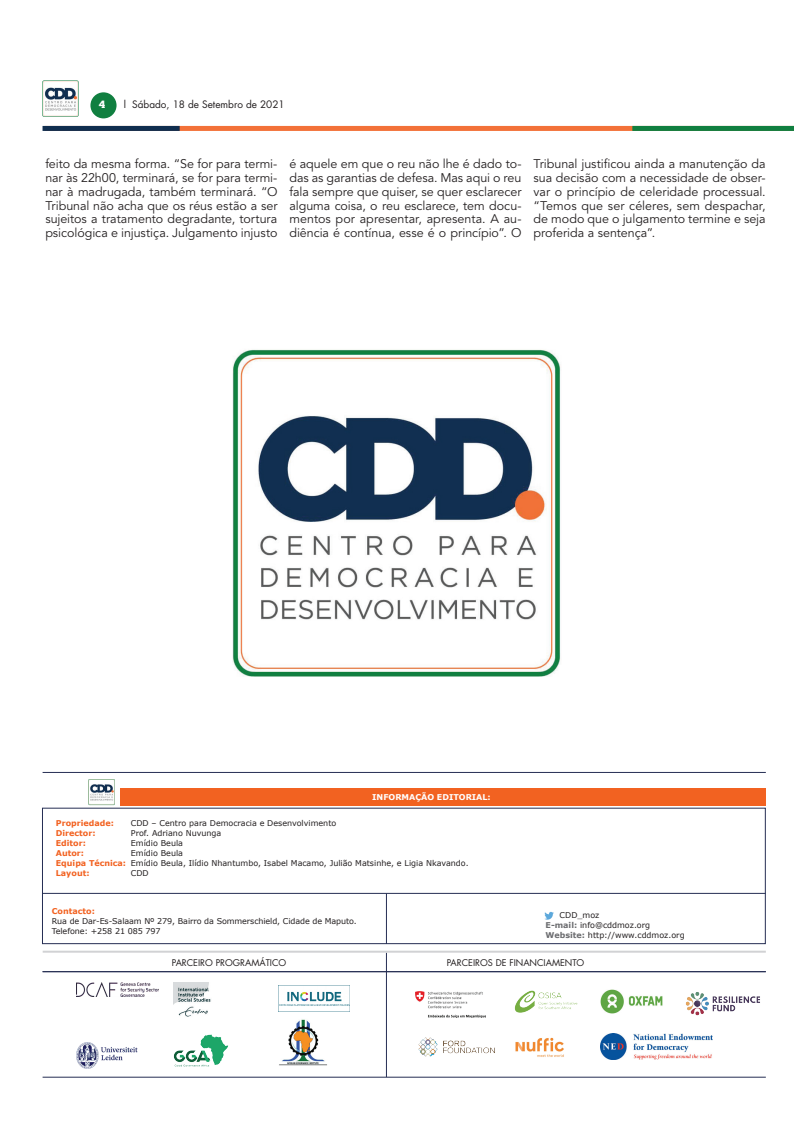
<style>
.page{position:relative;width:794px;height:1134px;background:#fff}
.page>*{position:absolute;margin:0;border:0;box-sizing:border-box;transform-origin:0 0}
.t1{font:12.5px/13.8px "Avenir LT Std";letter-spacing:-.005em;color:#231f20;text-align:justify}
.t2{font:10px "Futura LT";color:#231f20}
.t3{font:700 10px "Popular";color:#fff}
.t4{font:9px "Futura LT";color:#231f20}
.t5{font:8px/10px "Verdana";color:#231f20}
.t6{font:700 8px "Verdana";color:#f26221}
.t7{font:700 8px "Verdana";color:#fff}
.s1{font-weight:700;color:#f26221}
.s2{font-weight:700;color:#6c6d70}
</style>
<div class="page">
<div style="left:45px;top:126px;width:749px;height:5px;background:#f37138"></div>
<div style="left:632px;top:126px;width:162px;height:5px;background:#107f40"></div>
<div style="left:43px;top:126px;width:137px;height:5px;background:#102e4f"></div>
<div style="left:90px;top:92px;width:27px;height:26px;background:#107f40;border-radius:50%"></div>
<img style="left:43px;top:81px;width:35px;height:35px">
<div style="left:120px;top:788px;width:645px;height:17px;background:#f26221"></div>
<div style="left:42px;top:808px;width:723px;height:136px;border:1px solid #252e53"></div>
<hr style="left:42px;top:893px;width:723px;height:1px;background:#252e53">
<hr style="left:386px;top:893px;width:1px;height:51px;background:#252e53">
<svg style="left:544px;top:911px;width:10px;height:9px"></svg>
<img style="left:89px;top:779px;width:26px;height:26px">
<hr style="left:386px;top:953px;width:1px;height:124px;background:#252e53">
<hr style="left:43px;top:951px;width:723px;height:2px;background:#d1d2d4">
<hr style="left:43px;top:1077px;width:723px;height:1px;background:#252e53">
<img style="left:416px;top:991px;width:69px;height:26px">
<img style="left:514px;top:990px;width:63px;height:23px">
<img style="left:515px;top:1037px;width:49px;height:20px">
<img style="left:600px;top:1033px;width:112px;height:27px">
<img style="left:600px;top:989px;width:63px;height:24px">
<img style="left:279px;top:985px;width:71px;height:26px">
<img style="left:77px;top:1042px;width:60px;height:26px">
<img style="left:418px;top:1037px;width:77px;height:20px">
<img style="left:685px;top:992px;width:75px;height:24px">
<img style="left:77px;top:982px;width:81px;height:14px">
<img style="left:173px;top:982px;width:38px;height:35px">
<img style="left:173px;top:1034px;width:55px;height:33px">
<img style="left:279px;top:1019px;width:48px;height:47px">
<hr style="left:43px;top:971px;width:723px;height:1px;background:#252e53">
<hr style="left:43px;top:772px;width:723px;height:1px;background:#252e53">
<img style="left:233px;top:349px;width:328px;height:328px">
<p class="t3" style="left:99px;top:98px;width:8px">4</p>
<p class="t2" style="left:124px;top:98px;width:162px">l Sábado, 18 de Setembro de 2021</p>
<p class="t1" style="left:45px;top:157px;width:234px">feito da mesma forma. “Se for para termi&shy;nar às 22h00, terminará, se for para termi&shy;nar à madrugada, também terminará. “O Tribunal não acha que os réus estão a ser sujeitos a tratamento degradante, tortura psicológica e injustiça. Julgamento injusto</p>
<p class="t1" style="left:289px;top:157px;width:233px">é aquele em que o reu não lhe é dado to&shy;das as garantias de defesa. Mas aqui o reu fala sempre que quiser, se quer esclarecer alguma coisa, o reu esclarece, tem docu&shy;mentos por apresentar, apresenta. A au&shy;diência é contínua, esse é o princípio”. O</p>
<p class="t1" style="left:533px;top:157px;width:234px">Tribunal justificou ainda a manutenção da sua decisão com a necessidade de obser&shy;var o princípio de celeridade processual. “Temos que ser céleres, sem despachar, de modo que o julgamento termine e seja proferida a sentença”.</p>
<p class="t7" style="left:372px;top:792px;width:120px">INFORMAÇÃO EDITORIAL:</p>
<p class="t6" style="left:56px;top:817px;width:60px">Propriedade:</p>
<p class="t5" style="left:131px;top:817px;width:207px">CDD – Centro para Democracia e Desenvolvimento</p>
<p class="t6" style="left:56px;top:827px;width:41px">Director:</p>
<p class="t5" style="left:131px;top:827px;width:92px">Prof. Adriano Nuvunga</p>
<p class="t6" style="left:56px;top:837px;width:32px">Editor:</p>
<p class="t5" style="left:131px;top:837px;width:54px">Emídio Beula</p>
<p class="t6" style="left:56px;top:847px;width:30px">Autor:</p>
<p class="t5" style="left:56px;top:847px;width:414px;text-indent:75px">Emídio Beula<br><span class="s1">Equipa Técnica:</span> Emídio Beula, Ilídio Nhantumbo, Isabel Macamo, Julião Matsinhe, e Ligia Nkavando.<br><span class="s1">Layout:</span></p>
<p class="t5" style="left:131px;top:867px;width:19px">CDD</p>
<p class="t6" style="left:52px;top:905px;width:45px">Contacto:</p>
<p class="t5" style="left:52px;top:916px;width:306px">Rua de Dar-Es-Salaam Nº 279, Bairro da Sommerschield, Cidade de Maputo.<br>Telefone: +258 21 085 797</p>
<p class="t5" style="left:545px;top:910px;width:141px;text-indent:14px">CDD_moz<br><span class="s2">E-mail:</span> info@cddmoz.org<br><span class="s2">Website:</span> http://www.cddmoz.org</p>
<p class="t4" style="left:172px;top:956px;width:116px">PARCEIRO PROGRAMÁTICO</p>
<p class="t4" style="left:447px;top:956px;width:139px">PARCEIROS DE FINANCIAMENTO</p>
</div>
